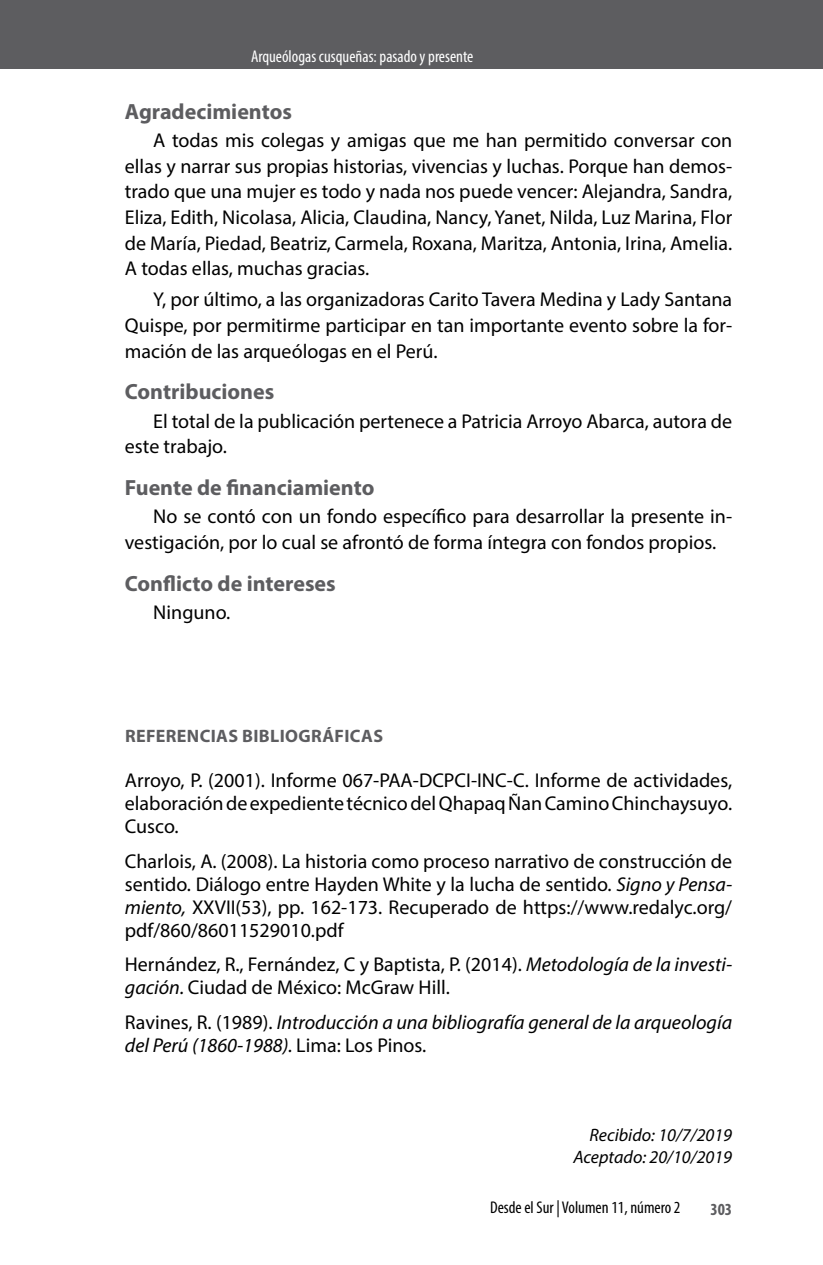
<style>
.page{position:relative;width:823px;height:1265px;background:#fff}
.page>*{position:absolute;margin:0;border:0;box-sizing:border-box;transform-origin:0 0}
.t1{font:700 22px "Myriad Pro";color:#5d5d60}
.t2{font:20px/25.6px "Myriad Pro";color:#000;text-align:justify}
.t3{font:italic 20px/23px "Myriad Pro";color:#000}
.t4{font:italic 18px/21.6px "Myriad Pro";color:#000;text-align:right}
.t5{font:700 18px "Myriad Pro";letter-spacing:.02em;color:#5d5d60}
.t6{font:condensed 17px "Myriad Pro";color:#fff}
.t7{font:condensed 17px "Myriad Pro";color:#000}
.t8{font:700 condensed 17px "Myriad Pro";color:#5d5d60}
.s1{font-style:italic}
.s2{font-style:normal}
</style>
<div class="page">
<div style="left:0;top:0;width:822px;height:68px;background:#5d5d60"></div>
<p class="t6" style="left:251px;top:46px;width:224px">Arqueólogas cusqueñas: pasado y presente</p>
<p class="t1" style="left:125px;top:97px;width:168px">Agradecimientos</p>
<p class="t2" style="left:125px;top:127px;width:608px;text-indent:28px">A todas mis colegas y amigas que me han permitido conversar con ellas y narrar sus propias historias, vivencias y luchas. Porque han demos&shy;trado que una mujer es todo y nada nos puede vencer: Alejandra, Sandra, Eliza, Edith, Nicolasa, Alicia, Claudina, Nancy, Yanet, Nilda, Luz Marina, Flor de María, Piedad, Beatriz, Carmela, Roxana, Maritza, Antonia, Irina, Amelia.<br>A todas ellas, muchas gracias.</p>
<p class="t2" style="left:125px;top:286px;width:608px;text-indent:28px">Y, por último, a las organizadoras Carito Tavera Medina y Lady Santana Quispe, por permitirme participar en tan importante evento sobre la for&shy;mación de las arqueólogas en el Perú.</p>
<p class="t1" style="left:125px;top:377px;width:151px">Contribuciones</p>
<p class="t2" style="left:125px;top:408px;width:608px;text-indent:28px">El total de la publicación pertenece a Patricia Arroyo Abarca, autora de este trabajo.</p>
<p class="t1" style="left:125px;top:473px;width:251px">Fuente de financiamiento</p>
<p class="t2" style="left:125px;top:503px;width:608px;text-indent:28px">No se contó con un fondo específico para desarrollar la presente in&shy;vestigación, por lo cual se afrontó de forma íntegra con fondos propios.</p>
<p class="t1" style="left:125px;top:569px;width:212px">Conflicto de intereses</p>
<p class="t2" style="left:153px;top:599px;width:79px">Ninguno.</p>
<p class="t5" style="left:125px;top:723px;width:127px">Referencias bibli</p>
<p class="t5" style="left:285px;top:723px;width:60px">ográfica</p>
<p class="t5" style="left:373px;top:723px;width:11px">s</p>
<p class="t2" style="left:125px;top:768px;width:608px;line-height:23px">Arroyo, P. (2001). Informe 067-PAA-DCPCI-INC-C. Informe de actividades, elaboración de expediente técnico del Qhapaq Ñan Camino Chinchaysuyo.<br>Cusco.</p>
<p class="t2" style="left:125px;top:849px;width:608px;line-height:23px">Charlois, A. (2008). La historia como proceso narrativo de construcción de sentido. Diálogo entre Hayden White y la lucha de sentido. <span class="s1">Signo y Pensa&shy;miento,</span> XXVII(53), pp. 162-173. Recuperado de https://www.redalyc.org/ pdf/860/86011529010.pdf</p>
<p class="t2" style="left:125px;top:952px;width:608px;line-height:23px">Hernández, R., Fernández, C y Baptista, P. (2014). <span class="s1">Metodología de la investi&shy;gación.</span> Ciudad de México: McGraw Hill.</p>
<p class="t3" style="left:125px;top:1009px;width:608px"><span class="s2">Ravines, R. (1989).</span> Introducción a una bibliografía general de la arqueología del Perú (1860-1988). <span class="s2">Lima: Los Pinos.</span></p>
<p class="t4" style="left:573px;top:1123px;width:160px">Recibido: 10/7/2019<br>Aceptado: 20/10/2019</p>
<p class="t7" style="left:489px;top:1196px;width:192px">Desde el Sur | Volumen 11, número 2</p>
<p class="t8" style="left:710px;top:1198px;width:23px">303</p>
</div>
